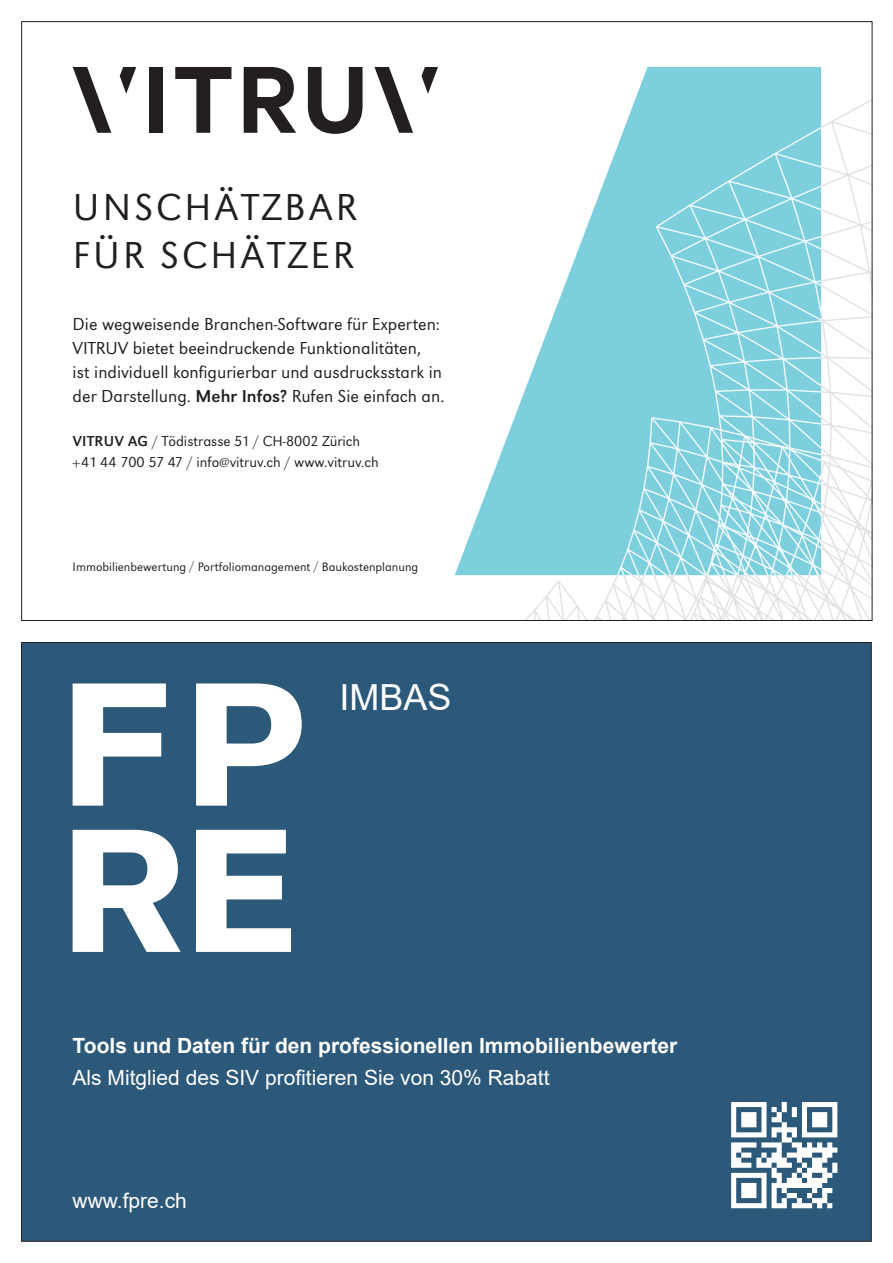
<style>
.page{position:relative;width:893px;height:1263px;background:#fff}
.page>*{position:absolute;margin:0;border:0;box-sizing:border-box;transform-origin:0 0}
.t1{font:300 39px/48px "URW Grotesk TOT";letter-spacing:.085em;color:#231f20}
.t2{font:36px "Arial";color:#fff}
.t3{font:21px "Arial";color:#fff}
.t4{font:700 21px "Arial";color:#fff}
.t5{font:300 18px/24px "URW Grotesk TOT";color:#231f20}
.t6{font:300 15px/21px "URW Grotesk TOT";color:#231f20}
.t7{font:300 12.75px "URW Grotesk TOT";color:#231f20}
.s1{font-weight:400}
</style>
<div class="page">
<div style="left:22px;top:642px;width:849px;height:599px;background:#2c587a"></div>
<svg style="left:73px;top:683px;width:93px;height:123px"></svg>
<svg style="left:196px;top:683px;width:106px;height:123px"></svg>
<svg style="left:73px;top:830px;width:218px;height:122px"></svg>
<svg style="left:731px;top:1102px;width:106px;height:106px"></svg>
<div style="left:149px;top:67px;width:14px;height:66px;background:#231f20"></div>
<svg style="left:175px;top:67px;width:238px;height:67px"></svg>
<svg style="left:73px;top:67px;width:38px;height:66px"></svg>
<svg style="left:120px;top:67px;width:16px;height:27px"></svg>
<svg style="left:421px;top:67px;width:17px;height:27px"></svg>
<div style="left:641px;top:67px;width:180px;height:16px;background:#7ecfde"></div>
<svg style="left:455px;top:83px;width:415px;height:536px"></svg>
<h1 class="t1" style="left:73px;top:183px;width:286px">UNSCHÄTZBAR<br>FÜR SCHÄTZER</h1>
<p class="t5" style="left:73px;top:312px;width:373px">Die wegweisende Branchen-Software für Experten:<br>VITRUV bietet beeindruckende Funktionalitäten,<br>ist individuell konfigurierbar und ausdrucksstark in der Darstellung. <span class="s1">Mehr Infos?</span> Rufen Sie einfach an.</p>
<p class="t6" style="left:73px;top:431px;width:308px"><span class="s1">VITRUV AG</span> / Tödistrasse 51 / CH-8002 Zürich +41 44 700 57 47 / info@vitruv.ch / www.vitruv.ch</p>
<p class="t7" style="left:73px;top:559px;width:347px">Immobilienbewertung / Portfoliomanagement / Baukostenplanung</p>
<h2 class="t2" style="left:340px;top:672px;width:113px">IMBAS</h2>
<p class="t4" style="left:73px;top:1031px;width:606px">Tools und Daten für den professionellen Immobilienbewerter</p>
<p class="t3" style="left:73px;top:1063px;width:478px">Als Mitglied des SIV profitieren Sie von 30% Rabatt</p>
<p class="t3" style="left:73px;top:1186px;width:116px">www.fpre.ch</p>
</div>
